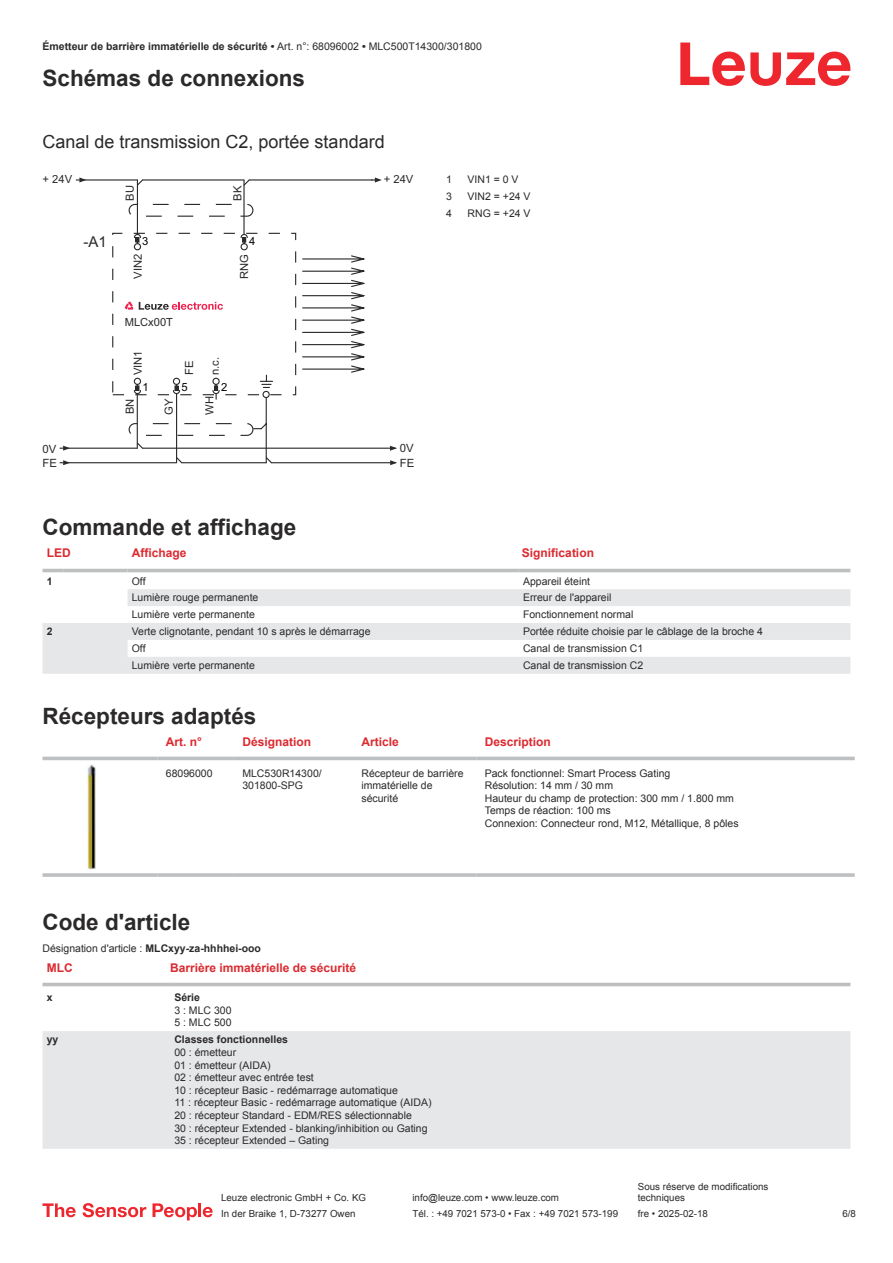
<style>
.page{position:relative;width:893px;height:1263px;background:#fff}
.page>*{position:absolute;margin:0;border:0;box-sizing:border-box;transform-origin:0 0}
.t1{font:700 22.5px "Arial";color:#2b292a}
.t2{font:18px "Arial";color:#2b292a}
.t3{font:15px "Arial";color:#2b292a}
.t4{font:700 12px "Arial";color:#db2a30}
.t5{font:11.4px "Arial";color:#2b292a}
.t6{font:11.25px "Arial";color:#2b292a}
.t7{font:11.25px "Arial";color:#040304}
.t8{font:10.5px/12.6px "Arial";color:#2b292a}
.t9{font:700 10.5px "Arial";color:#2b292a}
.t10{font:9.75px/11.7px "Arial";color:#2b292a}
.s1{font-weight:400}
.s2{font-weight:700}
</style>
<div class="page">
<svg style="left:680px;top:43px;width:170px;height:43px"></svg>
<div style="left:43px;top:568px;width:807px;height:5px;background:#eceded"></div>
<svg style="left:43px;top:589px;width:807px;height:85px;fill:#e6e7e9"></svg>
<hr style="left:43px;top:569px;width:21px;height:3px;background:#bdbfc1">
<hr style="left:64px;top:569px;width:64px;height:3px;background:#bdbfc1">
<hr style="left:128px;top:569px;width:391px;height:3px;background:#bdbfc1">
<hr style="left:519px;top:569px;width:331px;height:3px;background:#bdbfc1">
<svg style="left:43px;top:756px;width:812px;height:25px"></svg>
<hr style="left:43px;top:757px;width:114px;height:3px;background:#bdbfc1">
<hr style="left:157px;top:757px;width:77px;height:3px;background:#bdbfc1">
<hr style="left:234px;top:757px;width:119px;height:3px;background:#bdbfc1">
<hr style="left:353px;top:757px;width:123px;height:3px;background:#bdbfc1">
<hr style="left:476px;top:757px;width:379px;height:3px;background:#bdbfc1">
<hr style="left:43px;top:873px;width:114px;height:4px;background:#bdbfc1">
<hr style="left:157px;top:873px;width:77px;height:4px;background:#c8c9cb">
<hr style="left:234px;top:873px;width:119px;height:4px;background:#c3c5c6">
<hr style="left:353px;top:873px;width:123px;height:4px;background:#bdbfc1">
<hr style="left:476px;top:873px;width:379px;height:4px;background:#c8c9cb">
<img style="left:87px;top:764px;width:9px;height:105px">
<div style="left:43px;top:982px;width:807px;height:5px;background:#ececed"></div>
<div style="left:43px;top:1031px;width:807px;height:118px;background:#e6e7e9"></div>
<hr style="left:43px;top:983px;width:127px;height:3px;background:#bdbfc1">
<hr style="left:170px;top:983px;width:680px;height:3px;background:#bdbfc1">
<svg style="left:43px;top:1203px;width:33px;height:14px"></svg>
<svg style="left:83px;top:1203px;width:63px;height:14px"></svg>
<svg style="left:153px;top:1203px;width:44px;height:17px"></svg>
<hr style="left:198px;top:1203px;width:3px;height:14px;background:#ed272d">
<svg style="left:203px;top:1207px;width:10px;height:10px"></svg>
<svg style="left:302px;top:255px;width:63px;height:118px"></svg>
<hr style="left:249px;top:179px;width:123px;height:2px;background:#2b292a">
<svg style="left:372px;top:177px;width:10px;height:6px"></svg>
<hr style="left:271px;top:462px;width:124px;height:1px;background:#2b292a">
<hr style="left:143px;top:448px;width:252px;height:1px;background:#2b292a">
<svg style="left:390px;top:446px;width:7px;height:5px"></svg>
<svg style="left:390px;top:460px;width:7px;height:5px"></svg>
<svg style="left:59px;top:177px;width:215px;height:288px"></svg>
<p class="t9" style="left:43px;top:43px;width:441px">Émetteur de barrière immatérielle de sécurité • <span class="s1">Art. n°: 68096002</span> • <span class="s1">MLC500T14300/301800</span></p>
<h1 class="t1" style="left:43px;top:70px;width:264px">Schémas de connexions</h1>
<h2 class="t2" style="left:43px;top:135px;width:344px">Canal de transmission C2, portée standard</h2>
<p class="t6" style="left:43px;top:175px;width:31px">+ 24V</p>
<p class="t6" style="left:384px;top:175px;width:31px">+ 24V</p>
<p class="t6" style="left:126px;top:201px;width:17px;rotate:-90deg">BU</p>
<p class="t6" style="left:233px;top:201px;width:16px;rotate:-90deg">BK</p>
<h3 class="t3" style="left:84px;top:236px;width:25px">-A1</h3>
<p class="t7" style="left:142px;top:237px;width:8px">3</p>
<p class="t7" style="left:249px;top:237px;width:8px">4</p>
<p class="t6" style="left:134px;top:279px;width:26px;rotate:-90deg">VIN2</p>
<p class="t6" style="left:240px;top:279px;width:26px;rotate:-90deg">RNG</p>
<p class="t6" style="left:125px;top:318px;width:50px">MLCx00T</p>
<p class="t6" style="left:133px;top:375px;width:26px;rotate:-90deg">VIN1</p>
<p class="t7" style="left:142px;top:383px;width:8px">1</p>
<p class="t6" style="left:185px;top:375px;width:16px;rotate:-90deg">FE</p>
<p class="t7" style="left:182px;top:383px;width:8px">5</p>
<p class="t6" style="left:211px;top:375px;width:20px;rotate:-90deg">n.c.</p>
<p class="t7" style="left:221px;top:383px;width:8px">2</p>
<p class="t6" style="left:126px;top:414px;width:17px;rotate:-90deg">BN</p>
<p class="t6" style="left:165px;top:415px;width:18px;rotate:-90deg">GY</p>
<p class="t6" style="left:205px;top:414px;width:20px;rotate:-90deg">WH</p>
<p class="t5" style="left:43px;top:444px;width:15px">0V</p>
<p class="t5" style="left:400px;top:444px;width:15px">0V</p>
<p class="t5" style="left:43px;top:459px;width:16px">FE</p>
<p class="t5" style="left:400px;top:458px;width:16px">FE</p>
<p class="t8" style="left:446px;top:174px;width:7px">1</p>
<p class="t8" style="left:468px;top:174px;width:53px">VIN1 = 0 V</p>
<p class="t8" style="left:446px;top:191px;width:7px">3</p>
<p class="t8" style="left:468px;top:191px;width:65px">VIN2 = +24 V</p>
<p class="t8" style="left:446px;top:208px;width:7px">4</p>
<p class="t8" style="left:468px;top:208px;width:65px">RNG = +24 V</p>
<h1 class="t1" style="left:43px;top:518px;width:255px">Commande et affichage</h1>
<p class="t4" style="left:47px;top:548px;width:25px">LED</p>
<p class="t4" style="left:132px;top:548px;width:56px">Affichage</p>
<p class="t4" style="left:522px;top:548px;width:74px">Signification</p>
<p class="t9" style="left:47px;top:577px;width:7px">1</p>
<p class="t8" style="left:132px;top:575px;width:15px">Off</p>
<p class="t8" style="left:523px;top:575px;width:69px">Appareil éteint</p>
<p class="t8" style="left:132px;top:592px;width:128px">Lumière rouge permanente</p>
<p class="t8" style="left:523px;top:592px;width:90px">Erreur de l'appareil</p>
<p class="t8" style="left:132px;top:609px;width:125px">Lumière verte permanente</p>
<p class="t8" style="left:523px;top:609px;width:112px">Fonctionnement normal</p>
<p class="t9" style="left:47px;top:627px;width:7px">2</p>
<p class="t8" style="left:132px;top:626px;width:240px">Verte clignotante, pendant 10 s après le démarrage</p>
<p class="t8" style="left:523px;top:626px;width:241px">Portée réduite choisie par le câblage de la broche 4</p>
<p class="t8" style="left:132px;top:643px;width:15px">Off</p>
<p class="t8" style="left:523px;top:643px;width:122px">Canal de transmission C1</p>
<p class="t8" style="left:132px;top:660px;width:125px">Lumière verte permanente</p>
<p class="t8" style="left:523px;top:660px;width:122px">Canal de transmission C2</p>
<h1 class="t1" style="left:43px;top:707px;width:215px">Récepteurs adaptés</h1>
<p class="t4" style="left:166px;top:737px;width:38px">Art. n°</p>
<p class="t4" style="left:242px;top:737px;width:70px">Désignation</p>
<p class="t4" style="left:361px;top:737px;width:39px">Article</p>
<p class="t4" style="left:485px;top:737px;width:68px">Description</p>
<p class="t8" style="left:166px;top:768px;width:48px">68096000</p>
<p class="t8" style="left:242px;top:768px;width:81px">MLC530R14300/<br>301800-SPG</p>
<p class="t8" style="left:361px;top:768px;width:104px">Récepteur de barrière immatérielle de sécurité</p>
<p class="t8" style="left:485px;top:768px;width:255px">Pack fonctionnel: Smart Process Gating<br>Résolution: 14 mm / 30 mm<br>Hauteur du champ de protection: 300 mm / 1.800 mm Temps de réaction: 100 ms<br>Connexion: Connecteur rond, M12, Métallique, 8 pôles</p>
<h1 class="t1" style="left:43px;top:913px;width:149px">Code d'article</h1>
<p class="t4" style="left:47px;top:963px;width:27px">MLC</p>
<p class="t4" style="left:170px;top:963px;width:188px">Barrière immatérielle de sécurité</p>
<p class="t9" style="left:47px;top:993px;width:7px">x</p>
<p class="t9" style="left:174px;top:993px;width:27px">Série</p>
<p class="t8" style="left:174px;top:1005px;width:59px">3 : MLC 300<br>5 : MLC 500</p>
<p class="t9" style="left:47px;top:1036px;width:13px">yy</p>
<p class="t9" style="left:174px;top:1036px;width:115px">Classes fonctionnelles</p>
<p class="t8" style="left:174px;top:1047px;width:259px">00 : émetteur<br>01 : émetteur (AIDA)<br>02 : émetteur avec entrée test<br>10 : récepteur Basic - redémarrage automatique<br>11 : récepteur Basic - redémarrage automatique (AIDA)<br>20 : récepteur Standard - EDM/RES sélectionnable<br>30 : récepteur Extended - blanking/inhibition ou Gating 35 : récepteur Extended – Gating</p>
<p class="t8" style="left:43px;top:943px;width:220px">Désignation d'article : <span class="s2">MLCxyy-za-hhhhei-ooo</span></p>
<p class="t10" style="left:221px;top:1193px;width:146px">Leuze electronic GmbH + Co. KG</p>
<p class="t10" style="left:412px;top:1193px;width:148px">info@leuze.com • www.leuze.com</p>
<p class="t10" style="left:638px;top:1181px;width:132px">Sous réserve de modifications techniques</p>
<p class="t10" style="left:221px;top:1209px;width:136px">In der Braike 1, D-73277 Owen</p>
<p class="t10" style="left:412px;top:1209px;width:207px">Tél. : +49 7021 573-0 • Fax : +49 7021 573-199</p>
<p class="t10" style="left:638px;top:1209px;width:72px">fre • 2025-02-18</p>
<p class="t10" style="left:842px;top:1209px;width:15px">6 /8</p>
</div>
